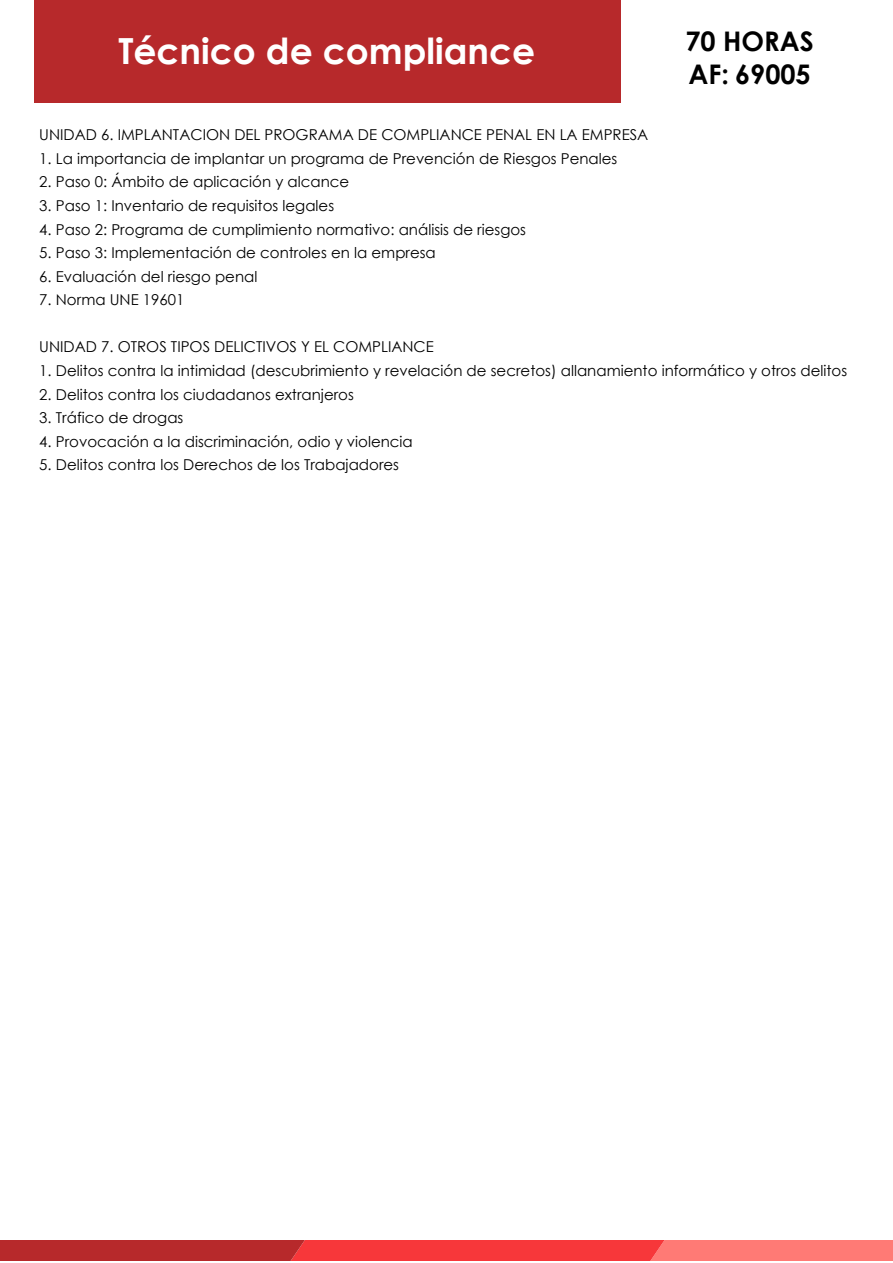
<style>
.page{position:relative;width:893px;height:1263px;background:#fff}
.page>*{position:absolute;margin:0;border:0;box-sizing:border-box;transform-origin:0 0}
.t1{font:700 36px "Century Gothic";color:#fff}
.t2{font:700 27px/32.4px "Century Gothic";color:#000}
.t3{font:15px "Century Gothic";color:#000}
</style>
<div class="page">
<div style="left:34px;top:0;width:586px;height:103px;background:#b7292b"></div>
<svg style="left:0;top:1241px;width:893px;height:19px;background:#e34444"></svg>
<h1 class="t1" style="left:118px;top:23px;width:418px">Técnico de compliance</h1>
<h2 class="t2" style="left:685px;top:24px;width:130px">70 HORAS<br>AF: 69005</h2>
<p class="t3" style="left:39px;top:124px;width:610px">UNIDAD 6. IMPLANTACION DEL PROGRAMA DE COMPLIANCE PENAL EN LA EMPRESA</p>
<p class="t3" style="left:39px;top:148px;width:580px">1. La importancia de implantar un programa de Prevención de Riesgos Penales</p>
<p class="t3" style="left:39px;top:171px;width:312px">2. Paso 0: Ámbito de aplicación y alcance</p>
<p class="t3" style="left:39px;top:195px;width:296px">3. Paso 1: Inventario de requisitos legales</p>
<p class="t3" style="left:39px;top:219px;width:488px">4. Paso 2: Programa de cumplimiento normativo: análisis de riesgos</p>
<p class="t3" style="left:39px;top:242px;width:398px">5. Paso 3: Implementación de controles en la empresa</p>
<p class="t3" style="left:39px;top:266px;width:220px">6. Evaluación del riesgo penal</p>
<p class="t3" style="left:39px;top:289px;width:147px">7. Norma UNE 19601</p>
<p class="t3" style="left:39px;top:337px;width:396px">UNIDAD 7. OTROS TIPOS DELICTIVOS Y EL COMPLIANCE</p>
<p class="t3" style="left:39px;top:360px;width:809px">1. Delitos contra la intimidad (descubrimiento y revelación de secretos) allanamiento informático y otros delitos</p>
<p class="t3" style="left:39px;top:384px;width:316px">2. Delitos contra los ciudadanos extranjeros</p>
<p class="t3" style="left:39px;top:407px;width:146px">3. Tráfico de drogas</p>
<p class="t3" style="left:39px;top:431px;width:375px">4. Provocación a la discriminación, odio y violencia</p>
<p class="t3" style="left:39px;top:454px;width:361px">5. Delitos contra los Derechos de los Trabajadores</p>
</div>
